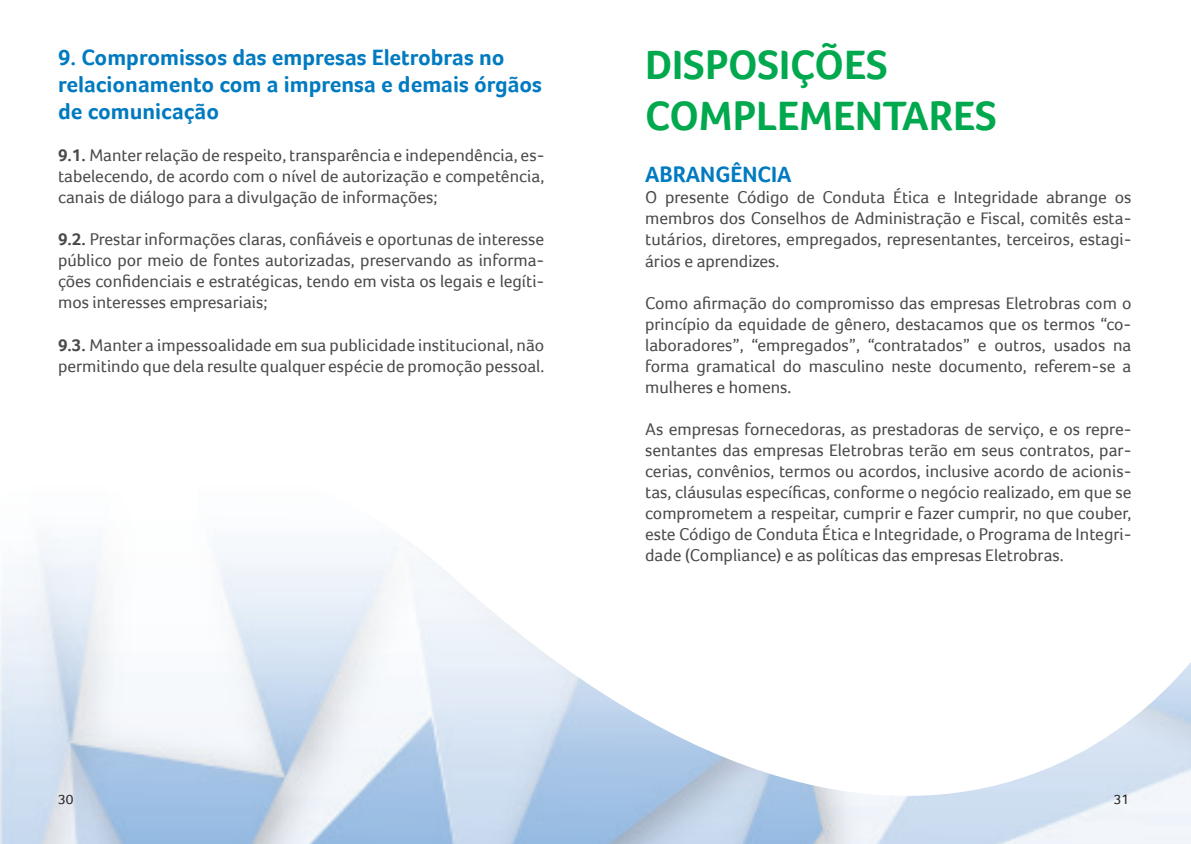
<style>
.page{position:relative;width:1191px;height:844px;background:#fff}
.page>*{position:absolute;margin:0;border:0;box-sizing:border-box;transform-origin:0 0}
.t1{font:700 42px/50.4px "Foco";color:#00a84e}
.t2{font:700 22.75px/27.3px "Foco";color:#007ac0}
.t3{font:17.5px/21px "Foco";color:#494a4b;text-align:justify}
.t4{font:14px "Foco";color:#231f20}
.s1{font-weight:700}
</style>
<div class="page">
<img style="left:0;top:541px;width:1191px;height:302px">
<h2 class="t2" style="left:58px;top:43px;width:485px">9. Compromissos das empresas Eletrobras no relacionamento com a imprensa e demais órgãos de comunicação</h2>
<p class="t3" style="left:58px;top:145px;width:488px"><span class="s1">9.1.</span> Manter relação de respeito, transparência e independência, es&shy;tabelecendo, de acordo com o nível de autorização e competência, canais de diálogo para a divulgação de informações;</p>
<p class="t3" style="left:58px;top:229px;width:488px"><span class="s1">9.2.</span> Prestar informações claras, confiáveis e oportunas de interesse público por meio de fontes autorizadas, preservando as informa&shy;ções confidenciais e estratégicas, tendo em vista os legais e legíti&shy;mos interesses empresariais;</p>
<p class="t3" style="left:58px;top:334px;width:488px"><span class="s1">9.3.</span> Manter a impessoalidade em sua publicidade institucional, não permitindo que dela resulte qualquer espécie de promoção pessoal.</p>
<h1 class="t1" style="left:645px;top:40px;width:353px">DISPOSIÇÕES<br>COMPLEMENTARES</h1>
<h2 class="t2" style="left:645px;top:161px;width:148px">ABRANGÊNCIA</h2>
<p class="t3" style="left:645px;top:187px;width:488px">O presente Código de Conduta Ética e Integridade abrange os membros dos Conselhos de Administração e Fiscal, comitês esta&shy;tutários, diretores, empregados, representantes, terceiros, estagi&shy;ários e aprendizes.</p>
<p class="t3" style="left:645px;top:292px;width:488px">Como afirmação do compromisso das empresas Eletrobras com o princípio da equidade de gênero, destacamos que os termos “co&shy;laboradores”, “empregados”, “contratados” e outros, usados na forma gramatical do masculino neste documento, referem-se a mulheres e homens.</p>
<p class="t3" style="left:645px;top:418px;width:488px">As empresas fornecedoras, as prestadoras de serviço, e os repre&shy;sentantes das empresas Eletrobras terão em seus contratos, par&shy;cerias, convênios, termos ou acordos, inclusive acordo de acionis&shy;tas, cláusulas específicas, conforme o negócio realizado, em que se comprometem a respeitar, cumprir e fazer cumprir, no que couber, este Código de Conduta Ética e Integridade, o Programa de Integri&shy;dade (Compliance) e as políticas das empresas Eletrobras.</p>
<p class="t4" style="left:58px;top:791px;width:17px">30</p>
<p class="t4" style="left:1113px;top:791px;width:17px">31</p>
</div>
